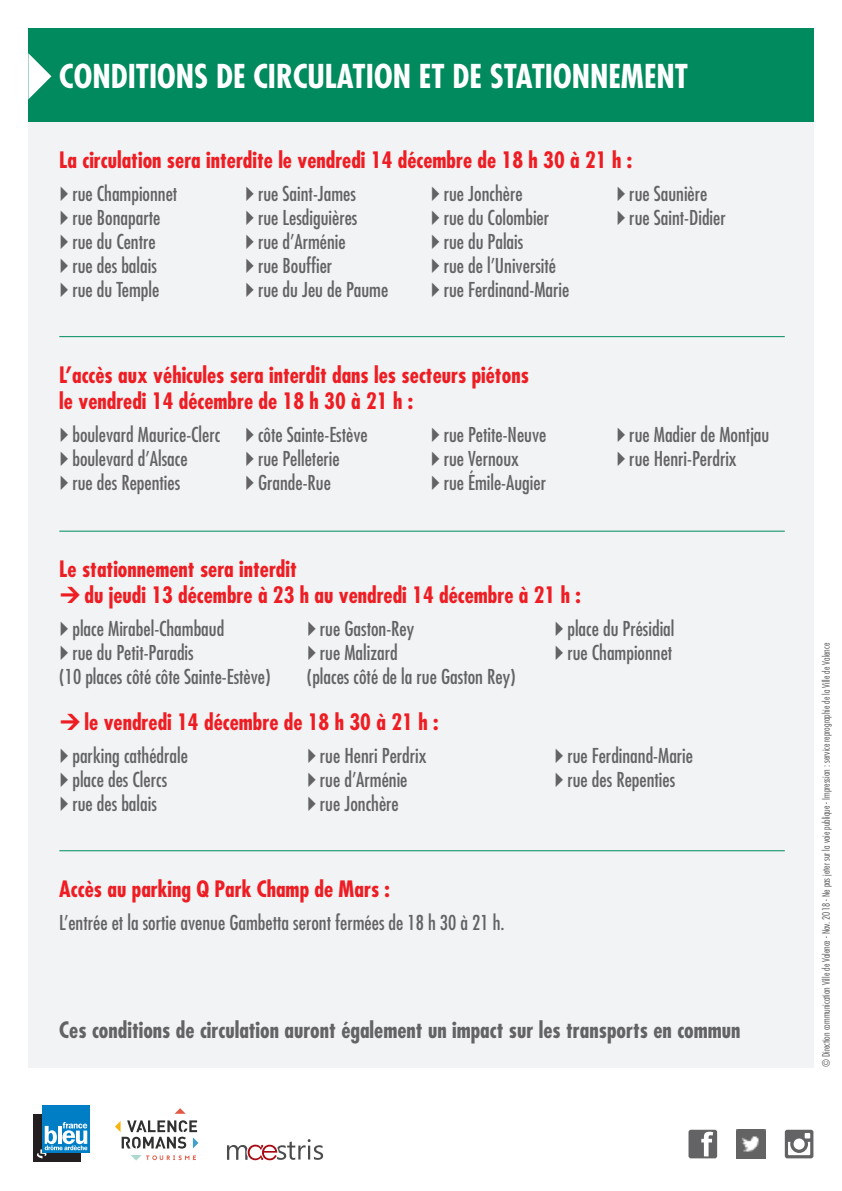
<style>
.page{position:relative;width:842px;height:1191px;background:#fff}
.page>*{position:absolute;margin:0;border:0;box-sizing:border-box;transform-origin:0 0}
.t1{font:700 condensed 32px "Futura";color:#fff}
.titre{font:700 condensed 22px/26px "Futura";color:#ee1d23}
.titre-2{font:700 condensed 22px "Futura";color:#636366}
.texte_courant{font:condensed 20px/24px "Futura";color:#636366}
.t2{font:300 condensed 10px "Futura";color:#57585a}
</style>
<div class="page">
<div style="left:28px;top:122px;width:786px;height:945px;background:#f2f3f4"></div>
<div style="left:28px;top:28px;width:785px;height:94px;background:#008a5d"></div>
<svg style="left:688px;top:1129px;width:29px;height:29px"></svg>
<img style="left:737px;top:1129px;width:28px;height:29px">
<svg style="left:785px;top:1129px;width:28px;height:29px"></svg>
<svg style="left:28px;top:53px;width:23px;height:46px"></svg>
<hr style="left:59px;top:336px;width:726px;height:1px;background:#008a5d">
<hr style="left:59px;top:530px;width:726px;height:1px;background:#008a5d">
<hr style="left:59px;top:850px;width:726px;height:1px;background:#008a5d">
<svg style="left:33px;top:1105px;width:57px;height:57px"></svg>
<svg style="left:131px;top:1155px;width:65px;height:5px"></svg>
<svg style="left:175px;top:1108px;width:10px;height:5px"></svg>
<svg style="left:115px;top:1120px;width:83px;height:28px"></svg>
<svg style="left:227px;top:1139px;width:96px;height:21px"></svg>
<p class="t1" style="left:59px;top:55px;width:630px">CONDITIONS DE CIRCULATION ET DE STATIONNEMENT</p>
<p class="titre" style="left:59px;top:146px;width:574px">La circulation sera interdite le vendredi 14 décembre de 18 h 30 à 21 h :</p>
<p class="texte_courant" style="left:72px;top:181px;width:106px">rue Championnet</p>
<p class="texte_courant" style="left:72px;top:205px;width:89px">rue Bonaparte</p>
<p class="texte_courant" style="left:72px;top:229px;width:85px">rue du Centre</p>
<p class="texte_courant" style="left:72px;top:253px;width:86px">rue des balais</p>
<p class="texte_courant" style="left:72px;top:277px;width:88px">rue du Temple</p>
<p class="texte_courant" style="left:444px;top:181px;width:80px">rue Jonchère</p>
<p class="texte_courant" style="left:444px;top:205px;width:107px">rue du Colombier</p>
<p class="texte_courant" style="left:444px;top:229px;width:81px">rue du Palais</p>
<p class="texte_courant" style="left:444px;top:253px;width:114px">rue de l’Université</p>
<p class="texte_courant" style="left:444px;top:277px;width:127px">rue Ferdinand-Marie</p>
<p class="texte_courant" style="left:258px;top:181px;width:99px">rue Saint-James</p>
<p class="texte_courant" style="left:258px;top:205px;width:101px">rue Lesdiguières</p>
<p class="texte_courant" style="left:258px;top:229px;width:89px">rue d’Arménie</p>
<p class="texte_courant" style="left:258px;top:253px;width:76px">rue Bouffier</p>
<p class="texte_courant" style="left:258px;top:277px;width:132px">rue du Jeu de Paume</p>
<p class="texte_courant" style="left:629px;top:181px;width:80px">rue Saunière</p>
<p class="texte_courant" style="left:629px;top:205px;width:98px">rue Saint-Didier</p>
<p class="titre" style="left:59px;top:362px;width:471px">L’accès aux véhicules sera interdit dans les secteurs piétons le vendredi 14 décembre de 18 h 30 à 21 h :</p>
<p class="texte_courant" style="left:72px;top:422px;width:149px">boulevard Maurice-Clerc</p>
<p class="texte_courant" style="left:72px;top:446px;width:117px">boulevard d’Alsace</p>
<p class="texte_courant" style="left:72px;top:470px;width:109px">rue des Repenties</p>
<p class="texte_courant" style="left:258px;top:422px;width:111px">côte Sainte-Estève</p>
<p class="texte_courant" style="left:258px;top:446px;width:83px">rue Pelleterie</p>
<p class="texte_courant" style="left:258px;top:470px;width:74px">Grande-Rue</p>
<p class="texte_courant" style="left:444px;top:422px;width:104px">rue Petite-Neuve</p>
<p class="texte_courant" style="left:444px;top:446px;width:77px">rue Vernoux</p>
<p class="texte_courant" style="left:444px;top:470px;width:104px">rue Émile-Augier</p>
<p class="titre" style="left:59px;top:555px;width:239px">Le stationnement sera interdit</p>
<p class="titre" style="left:85px;top:581px;width:498px">du jeudi 13 décembre à 23 h au vendredi 14 décembre à 21 h :</p>
<p class="texte_courant" style="left:629px;top:422px;width:141px">rue Madier de Montjau</p>
<p class="texte_courant" style="left:629px;top:446px;width:109px">rue Henri-Perdrix</p>
<p class="texte_courant" style="left:72px;top:616px;width:153px">place Mirabel-Chambaud</p>
<p class="texte_courant" style="left:59px;top:640px;width:213px;text-indent:13px">rue du Petit-Paradis<br>(10 places côté côte Sainte-Estève)</p>
<p class="texte_courant" style="left:320px;top:616px;width:96px">rue Gaston-Rey</p>
<p class="texte_courant" style="left:307px;top:640px;width:210px;text-indent:13px">rue Malizard<br>(places côté de la rue Gaston Rey)</p>
<p class="titre" style="left:85px;top:709px;width:355px">le vendredi 14 décembre de 18 h 30 à 21 h :</p>
<p class="texte_courant" style="left:72px;top:743px;width:117px">parking cathédrale</p>
<p class="texte_courant" style="left:72px;top:767px;width:96px">place des Clercs</p>
<p class="texte_courant" style="left:72px;top:791px;width:86px">rue des balais</p>
<p class="texte_courant" style="left:320px;top:743px;width:108px">rue Henri Perdrix</p>
<p class="texte_courant" style="left:320px;top:767px;width:89px">rue d’Arménie</p>
<p class="texte_courant" style="left:320px;top:791px;width:80px">rue Jonchère</p>
<p class="titre" style="left:59px;top:875px;width:332px">Accès au parking Q Park Champ de Mars :</p>
<p class="texte_courant" style="left:59px;top:911px;width:447px">L’entrée et la sortie avenue Gambetta seront fermées de 18 h 30 à 21 h.</p>
<p class="texte_courant" style="left:567px;top:616px;width:109px">place du Présidial</p>
<p class="texte_courant" style="left:567px;top:640px;width:106px">rue Championnet</p>
<p class="texte_courant" style="left:567px;top:743px;width:127px">rue Ferdinand-Marie</p>
<p class="texte_courant" style="left:567px;top:767px;width:109px">rue des Repenties</p>
<p class="titre-2" style="left:59px;top:1015px;width:683px">Ces conditions de circulation auront également un impact sur les transports en commun</p>
<p class="t2" style="left:820px;top:1067px;width:426px;rotate:-90deg">© Direction communication Ville de Valence - Nov. 2018 - Ne pas jeter sur la voie publique - Impression : service reprographie de la Ville de Valence</p>
</div>
